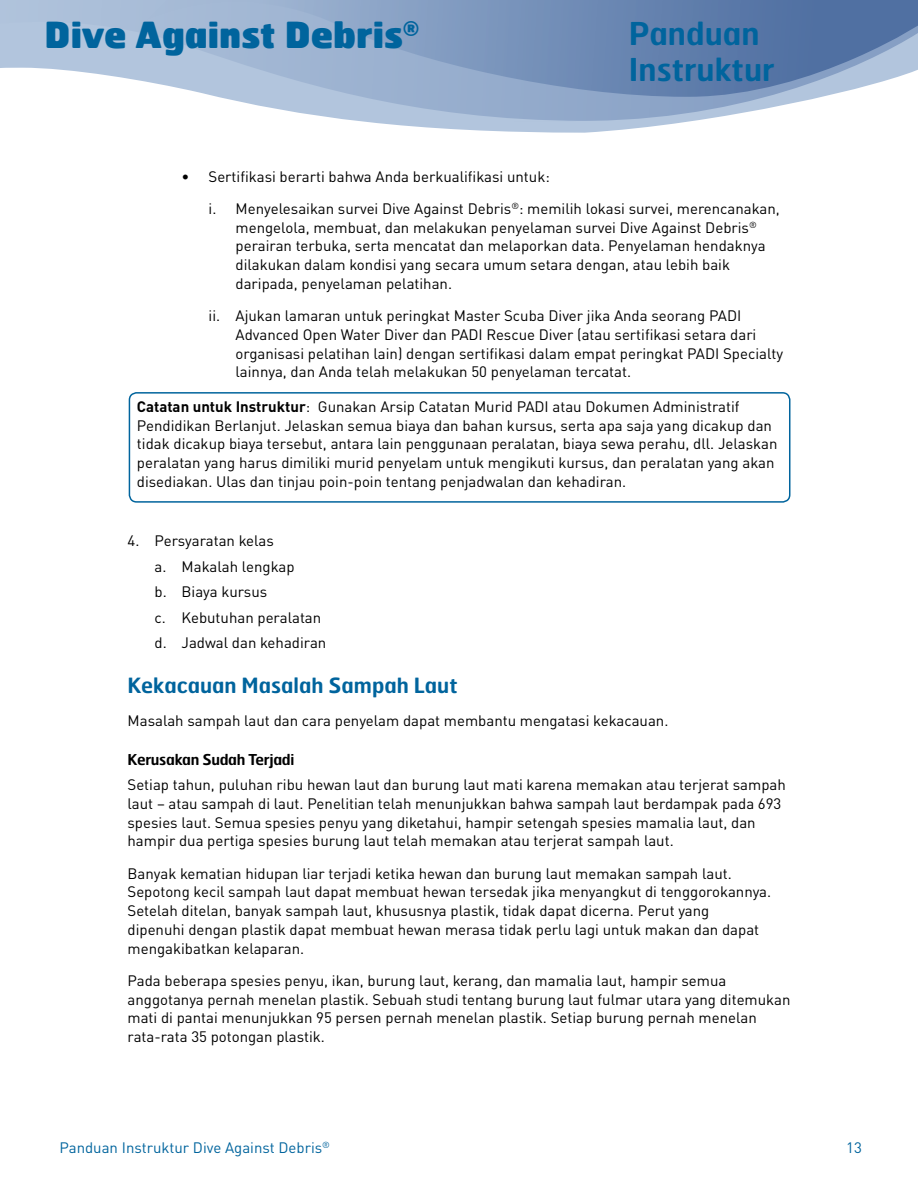
<style>
.page{position:relative;width:918px;height:1188px;background:#fff}
.page>*{position:absolute;margin:0;border:0;box-sizing:border-box;transform-origin:0 0}
.t1{font:900 36px "Hermes FB";color:#00649d}
.t2{font:600 31.5px/36px "Hermes FB";color:#00649d}
.t3{font:600 21px "Hermes FB";color:#00649d}
.t4{font:15px/18.8px "DINOT";color:#000}
.t5{font:15px "DINOT";color:#00649d}
.t6{font:600 15px "Hermes FB";letter-spacing:-.02em;color:#000}
.s1{font-weight:700}
</style>
<div class="page">
<svg style="left:378px;top:123px;width:300px;height:10px;fill:#b2c5dd"></svg>
<svg style="left:0;top:0;width:820px;height:123px"></svg>
<svg style="left:143px;top:0;width:775px;height:97px;background:#849cc1"></svg>
<div style="left:129px;top:392px;width:661px;height:111px;border:2px solid #00649d;border-radius:7px"></div>
<h1 class="t1" style="left:45px;top:11px;width:376px">Dive Against Debris<sup>®</sup></h1>
<h2 class="t2" style="left:629px;top:14px;width:147px">Panduan<br>Instruktur</h2>
<p class="t4" style="left:209px;top:160px;width:573px;line-height:32.2px;text-indent:-27px">• Sertifikasi berarti bahwa Anda berkualifikasi untuk:<br>i. Menyelesaikan survei Dive Against Debris<sup>®</sup>: memilih lokasi survei, merencanakan,</p>
<p class="t4" style="left:236px;top:217px;width:532px">mengelola, membuat, dan melakukan penyelaman survei Dive Against Debris<sup>® </sup>perairan terbuka, serta mencatat dan melaporkan data. Penyelaman hendaknya dilakukan dalam kondisi yang secara umum setara dengan, atau lebih baik daripada, penyelaman pelatihan.</p>
<p class="t4" style="left:236px;top:306px;width:549px;text-indent:-27px">ii. Ajukan lamaran untuk peringkat Master Scuba Diver jika Anda seorang PADI Advanced Open Water Diver dan PADI Rescue Diver (atau sertifikasi setara dari organisasi pelatihan lain) dengan sertifikasi dalam empat peringkat PADI Specialty lainnya, dan Anda telah melakukan 50 penyelaman tercatat.</p>
<p class="t4" style="left:137px;top:397px;width:642px"><span class="s1">Catatan untuk Instruktur</span>: Gunakan Arsip Catatan Murid PADI atau Dokumen Administratif Pendidikan Berlanjut. Jelaskan semua biaya dan bahan kursus, serta apa saja yang dicakup dan tidak dicakup biaya tersebut, antara lain penggunaan peralatan, biaya sewa perahu, dll. Jelaskan peralatan yang harus dimiliki murid penyelam untuk mengikuti kursus, dan peralatan yang akan disediakan. Ulas dan tinjau poin-poin tentang penjadwalan dan kehadiran.</p>
<p class="t4" style="left:155px;top:528px;width:173px;line-height:25.5px;text-indent:-27px">4. Persyaratan kelas<br>a. Makalah lengkap<br>b. Biaya kursus<br>c. Kebutuhan peralatan d. Jadwal dan kehadiran</p>
<h3 class="t3" style="left:128px;top:672px;width:332px">Kekacauan Masalah Sampah Laut</h3>
<p class="t4" style="left:128px;top:711px;width:542px">Masalah sampah laut dan cara penyelam dapat membantu mengatasi kekacauan.</p>
<p class="t6" style="left:128px;top:750px;width:168px">Kerusakan Sudah Terjadi</p>
<p class="t4" style="left:128px;top:775px;width:660px">Setiap tahun, puluhan ribu hewan laut dan burung laut mati karena memakan atau terjerat sampah laut – atau sampah di laut. Penelitian telah menunjukkan bahwa sampah laut berdampak pada 693 spesies laut. Semua spesies penyu yang diketahui, hampir setengah spesies mamalia laut, dan hampir dua pertiga spesies burung laut telah memakan atau terjerat sampah laut.</p>
<p class="t4" style="left:128px;top:864px;width:645px">Banyak kematian hidupan liar terjadi ketika hewan dan burung laut memakan sampah laut.<br>Sepotong kecil sampah laut dapat membuat hewan tersedak jika menyangkut di tenggorokannya.<br>Setelah ditelan, banyak sampah laut, khususnya plastik, tidak dapat dicerna. Perut yang<br>dipenuhi dengan plastik dapat membuat hewan merasa tidak perlu lagi untuk makan dan dapat mengakibatkan kelaparan.</p>
<p class="t4" style="left:128px;top:971px;width:664px">Pada beberapa spesies penyu, ikan, burung laut, kerang, dan mamalia laut, hampir semua anggotanya pernah menelan plastik. Sebuah studi tentang burung laut fulmar utara yang ditemukan mati di pantai menunjukkan 95 persen pernah menelan plastik. Setiap burung pernah menelan rata-rata 35 potongan plastik.</p>
<p class="t5" style="left:60px;top:1138px;width:272px">Panduan Instruktur Dive Against Debris<sup>®</sup></p>
<p class="t5" style="left:846px;top:1139px;width:17px">13</p>
</div>
